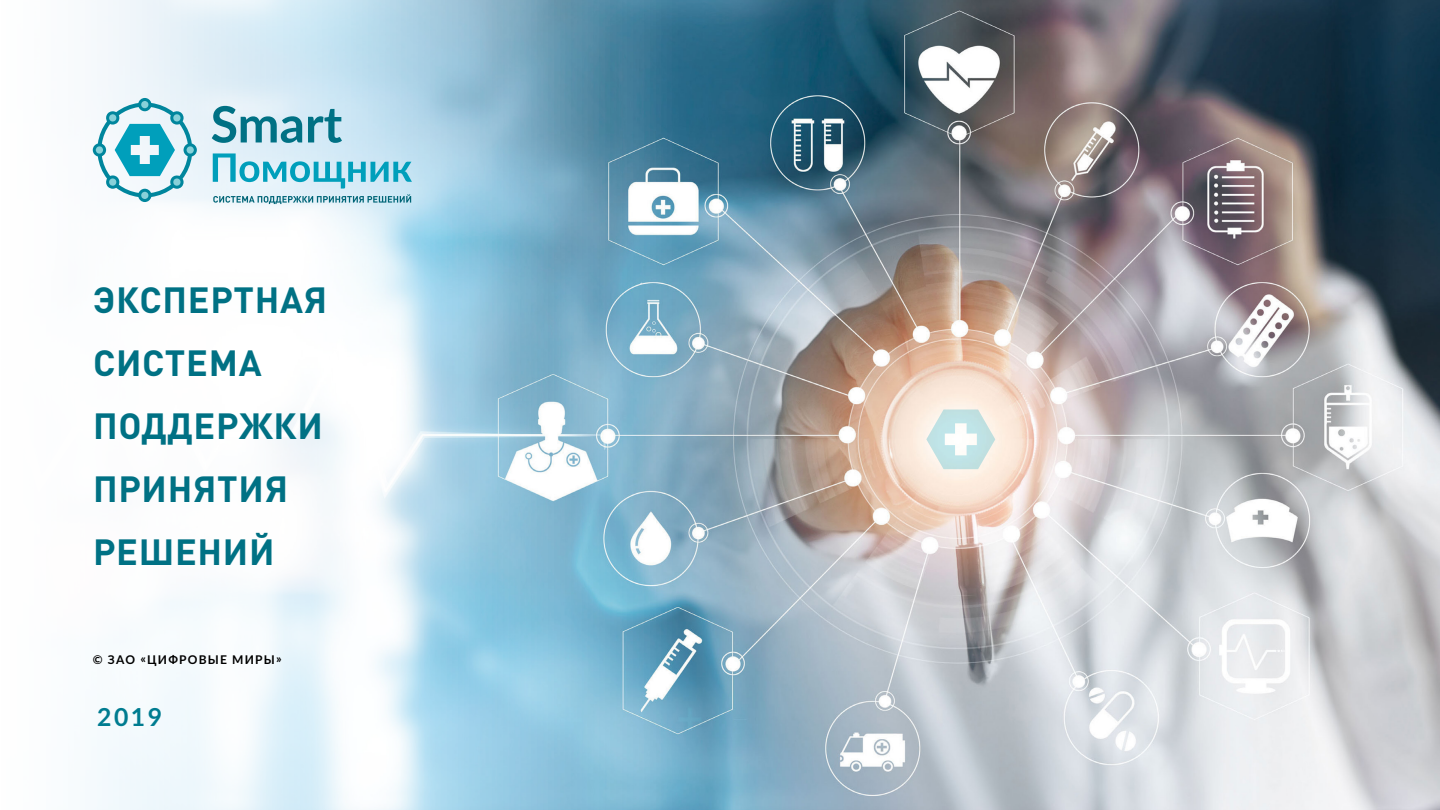
<style>
.page{position:relative;width:1440px;height:810px;background:#fff}
.page>*{position:absolute;margin:0;border:0;box-sizing:border-box;transform-origin:0 0}
.t1{font:700 36px/63px "DIN Pro";letter-spacing:.02em;color:#007184}
.t2{font:700 24.75px "Lato";color:#007c90}
.t3{font:700 12px "Lato";letter-spacing:.1em;color:#000}
</style>
<div class="page">
<img style="left:91px;top:0;width:1349px;height:810px">
<svg style="left:212px;top:106px;width:90px;height:37px"></svg>
<svg style="left:308px;top:109px;width:34px;height:34px"></svg>
<svg style="left:93px;top:98px;width:104px;height:104px"></svg>
<svg style="left:213px;top:153px;width:199px;height:51px"></svg>
<svg style="left:926px;top:409px;width:69px;height:60px"></svg>
<p class="t1" style="left:93px;top:264px;width:236px">ЭКСПЕРТНАЯ<br>СИСТЕМА<br>ПОДДЕРЖКИ<br>ПРИНЯТИЯ<br>РЕШЕНИЙ</p>
<p class="t3" style="left:93px;top:650px;width:190px">© ЗАО «ЦИФРОВЫЕ МИРЫ»</p>
<p class="t2" style="left:97px;top:699px;width:66px">2019</p>
</div>
